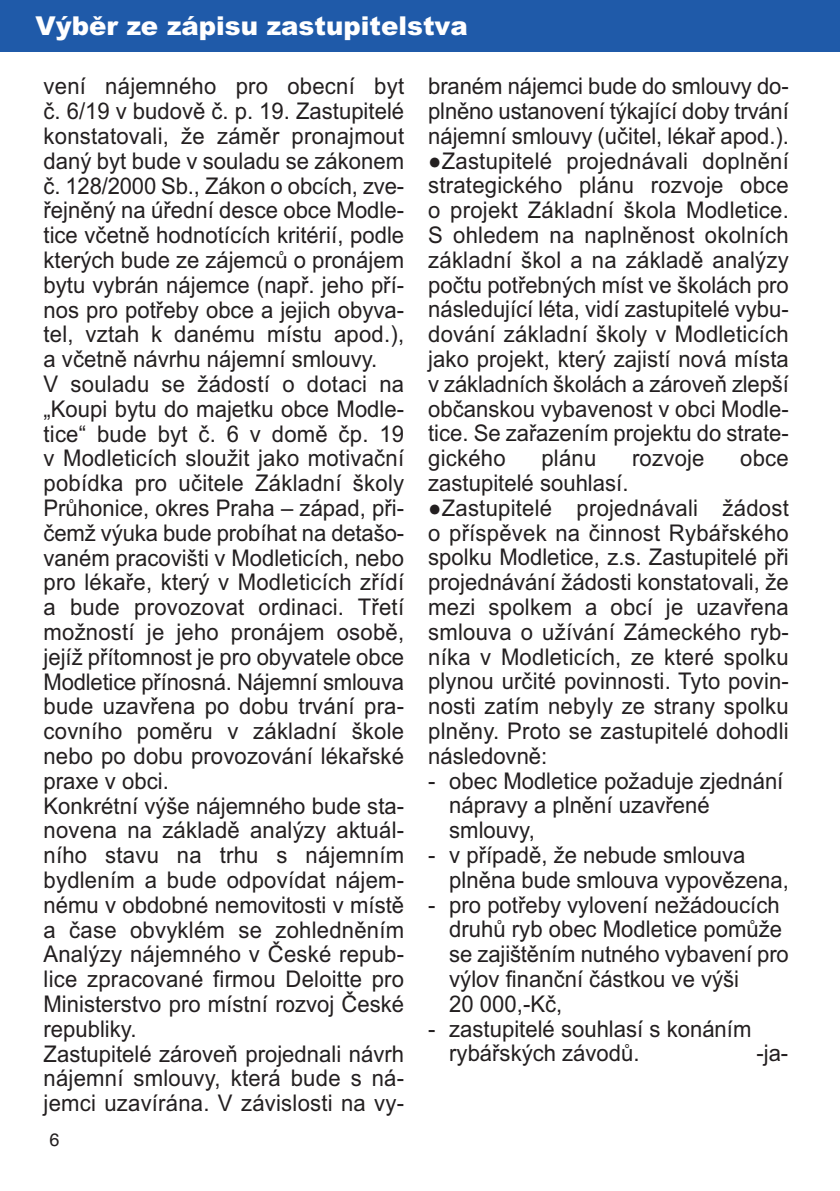
<style>
.page{position:relative;width:840px;height:1191px;background:#fff}
.page>*{position:absolute;margin:0;border:0;box-sizing:border-box;transform-origin:0 0}
.t1{font:900 26px "Arial";color:#fff}
.t2{font:23px/24.8px "Arial";color:#231f20;scale:.96 1}
.t3{font:18px "Helvetica";color:#231f20}
</style>
<div class="page">
<div style="left:0;top:0;width:839px;height:51px;background:#1f5aa9"></div>
<p class="t1" style="left:36px;top:11px;width:433px">Výběr ze zápisu zastupitelstva</p>
<p class="t2" style="left:44px;top:76px;width:377px">vení nájemného pro obecní byt č. 6/19 v budově č. p. 19. Zastupitelé konstatovali, že záměr pronajmout daný byt bude v souladu se zákonem č. 128/2000 Sb., Zákon o obcích, zve&shy;řejněný na úřední desce obce Modle&shy;tice včetně hodnotících kritérií, podle kterých bude ze zájemců o pronájem bytu vybrán nájemce (např. jeho pří&shy;nos pro potřeby obce a jejich obyva&shy;tel, vztah k danému místu apod.), a včetně návrhu nájemní smlouvy.<br>V souladu se žádostí o dotaci na „Koupi bytu do majetku obce Modle&shy;tice“ bude byt č. 6 v domě čp. 19 v Modleticích sloužit jako motivační pobídka pro učitele Základní školy Průhonice, okres Praha – západ, při&shy;čemž výuka bude probíhat na detašo&shy;vaném pracovišti v Modleticích, nebo pro lékaře, který v Modleticích zřídí a bude provozovat ordinaci. Třetí možností je jeho pronájem osobě, jejíž přítomnost je pro obyvatele obce Modletice přínosná. Nájemní smlouva bude uzavřena po dobu trvání pra&shy;covního poměru v základní škole nebo po dobu provozování lékařské praxe v obci.<br>Konkrétní výše nájemného bude sta&shy;novena na základě analýzy aktuál&shy;ního stavu na trhu s nájemním bydlením a bude odpovídat nájem&shy;nému v obdobné nemovitosti v místě a čase obvyklém se zohledněním Analýzy nájemného v České repub&shy;lice zpracované firmou Deloitte pro Ministerstvo pro místní rozvoj České republiky.<br>Zastupitelé zároveň projednali návrh nájemní smlouvy, která bude s ná&shy;jemci uzavírána. V závislosti na vy-</p>
<p class="t2" style="left:428px;top:76px;width:377px;text-align:justify">braném nájemci bude do smlouvy do&shy;plněno ustanovení týkající doby trvání nájemní smlouvy (učitel, lékař apod.).</p>
<p class="t2" style="left:428px;top:150px;width:377px;text-align:justify">●Zastupitelé projednávali doplnění strategického plánu rozvoje obce o projekt Základní škola Modletice.<br>S ohledem na naplněnost okolních základní škol a na základě analýzy počtu potřebných míst ve školách pro následující léta, vidí zastupitelé vybu&shy;dování základní školy v Modleticích jako projekt, který zajistí nová místa v základních školách a zároveň zlepší občanskou vybavenost v obci Modle&shy;tice. Se zařazením projektu do strate&shy;gického</p>
<p class="t2" style="left:541px;top:448px;width:59px">plánu</p>
<p class="t2" style="left:631px;top:448px;width:77px">rozvoje</p>
<p class="t2" style="left:739px;top:448px;width:52px">obce</p>
<p class="t2" style="left:428px;top:473px;width:210px">zastupitelé souhlasí.</p>
<p class="t2" style="left:428px;top:497px;width:377px;text-align:justify">●Zastupitelé projednávali žádost o příspěvek na činnost Rybářského spolku Modletice, z.s. Zastupitelé při projednávání žádosti konstatovali, že mezi spolkem a obcí je uzavřena smlouva o užívání Zámeckého ryb&shy;níka v Modleticích, ze které spolku plynou určité povinnosti. Tyto povin&shy;nosti zatím nebyly ze strany spolku plněny. Proto se zastupitelé dohodli následovně:</p>
<p class="t2" style="left:449px;top:770px;width:349px;text-indent:-21px">- obec Modletice požaduje zjednání nápravy a plnění uzavřené smlouvy,</p>
<p class="t2" style="left:449px;top:844px;width:355px;text-indent:-21px">- v případě, že nebude smlouva plněna bude smlouva vypovězena,</p>
<p class="t2" style="left:449px;top:894px;width:355px;text-indent:-21px">- pro potřeby vylovení nežádoucích druhů ryb obec Modletice pomůže se zajištěním nutného vybavení pro výlov finanční částkou ve výši<br>20 000,-Kč,</p>
<p class="t2" style="left:449px;top:1018px;width:316px;text-indent:-21px">- zastupitelé souhlasí s konáním rybářských závodů.</p>
<p class="t2" style="left:756px;top:1043px;width:35px">-ja-</p>
<p class="t3" style="left:49px;top:1133px;width:12px">6</p>
</div>
